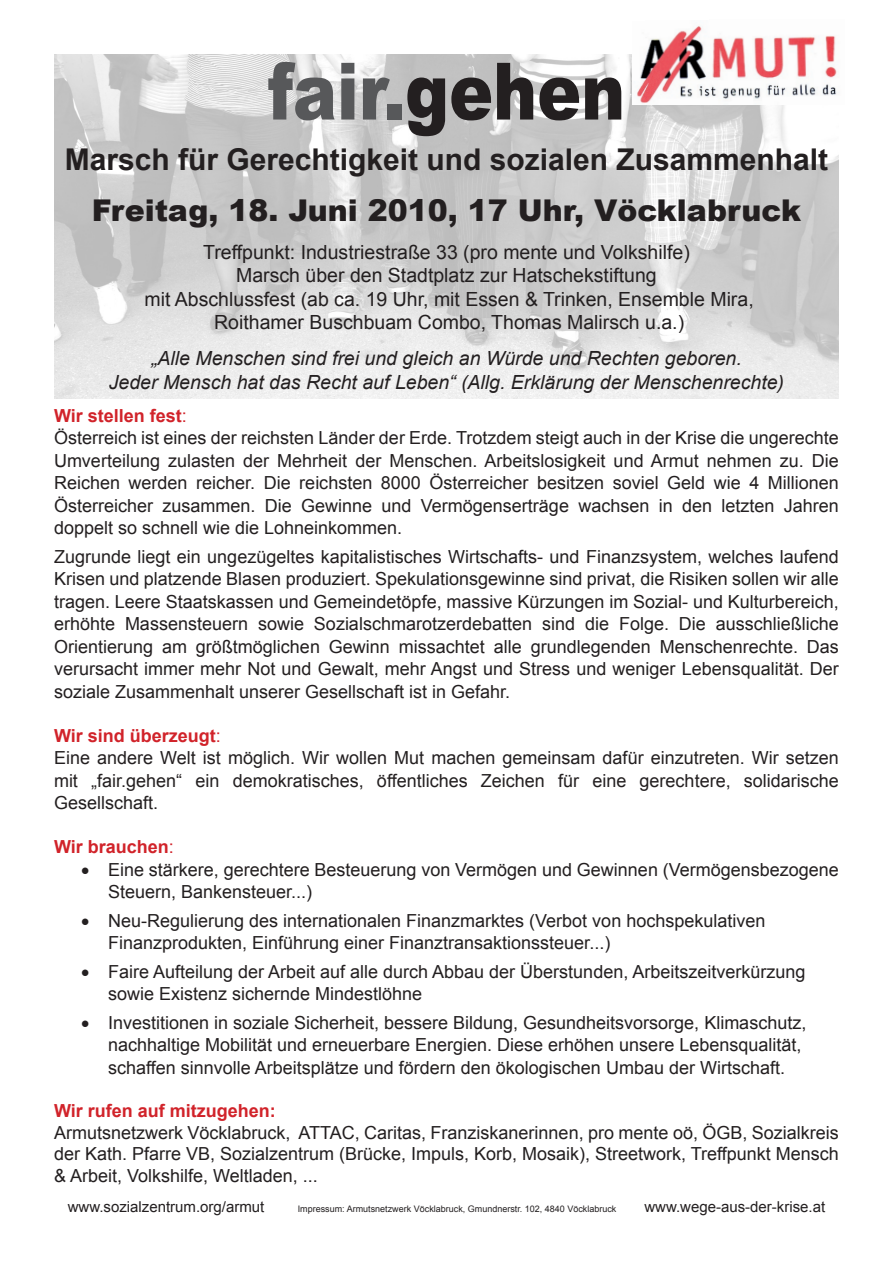
<style>
.page{position:relative;width:893px;height:1263px;background:#fff}
.page>*{position:absolute;margin:0;border:0;box-sizing:border-box;transform-origin:0 0}
.t1{font:900 79.2px "Arial";color:#57585a;scale:.83 1}
.t2{font:700 30px "Arial";color:#231f20}
.t3{font:900 30px "Arial";color:#231f20}
.t4{font:19.5px/23.4px "Arial";color:#231f20;text-align:center}
.t5{font:italic 19.5px/23.4px "Arial";color:#231f20;text-align:center}
.t6{font:18px/22.5px "Arial";color:#231f20}
.t7{font:700 18px "Arial";color:#d1232a}
.t8{font:15px "Arial";color:#231f20}
.t9{font:9px "Arial";color:#231f20}
.s1{color:#231f20}
.s2{font-weight:700;color:#d1232a}
.s3{color:#d1232a}
.s4{font-weight:400}
</style>
<div class="page">
<img style="left:54px;top:54px;width:785px;height:344px">
<img style="left:632px;top:26px;width:207px;height:78px">
<h1 class="t1" style="left:268px;top:34px;width:432px">fair.<span class="s1">gehen</span></h1>
<h2 class="t2" style="left:65px;top:140px;width:765px">Marsch für Gerechtigkeit und sozialen Zusammenhalt</h2>
<h2 class="t3" style="left:92px;top:188px;width:711px">Freitag, 18. Juni 2010, 17 Uhr, Vöcklabruck</h2>
<p class="t4" style="left:145px;top:240px;width:611px">Treffpunkt: Industriestraße 33 (pro mente und Volkshilfe)<br>Marsch über den Stadtplatz zur Hatschekstiftung<br>mit Abschlussfest (ab ca. 19 Uhr, mit Essen &amp; Trinken, Ensemble Mira, Roithamer Buschbuam Combo, Thomas Malirsch u.a.)</p>
<p class="t5" style="left:109px;top:347px;width:677px">„Alle Menschen sind frei und gleich an Würde und Rechten geboren.<br>Jeder Mensch hat das Recht auf Leben“ (Allg. Erklärung der Menschenrechte)</p>
<p class="t6" style="left:54px;top:404px;width:786px"><span class="s2">Wir stellen fest</span><span class="s3">:<br></span>Österreich ist eines der reichsten Länder der Erde. Trotzdem steigt auch in der Krise die ungerechte Umverteilung zulasten der Mehrheit der Menschen. Arbeitslosigkeit und Armut nehmen zu. Die Reichen werden reicher. Die reichsten 8000 Österreicher besitzen soviel Geld wie 4 Millionen Österreicher zusammen. Die Gewinne und Vermögenserträge wachsen in den letzten Jahren doppelt so schnell wie die Lohneinkommen.</p>
<p class="t6" style="left:54px;top:545px;width:786px;text-align:justify">Zugrunde liegt ein ungezügeltes kapitalistisches Wirtschafts- und Finanzsystem, welches laufend Krisen und platzende Blasen produziert. Spekulationsgewinne sind privat, die Risiken sollen wir alle tragen. Leere Staatskassen und Gemeindetöpfe, massive Kürzungen im Sozial- und Kulturbereich, erhöhte Massensteuern sowie Sozialschmarotzerdebatten sind die Folge. Die ausschließliche Orientierung am größtmöglichen Gewinn missachtet alle grundlegenden Menschenrechte. Das verursacht immer mehr Not und Gewalt, mehr Angst und Stress und weniger Lebensqualität. Der soziale Zusammenhalt unserer Gesellschaft ist in Gefahr.</p>
<p class="t6" style="left:54px;top:724px;width:786px"><span class="s2">Wir sind überzeugt</span><span class="s3">:<br></span>Eine andere Welt ist möglich. Wir wollen Mut machen gemeinsam dafür einzutreten. Wir setzen mit „fair.gehen“ ein demokratisches, öffentliches Zeichen für eine gerechtere, solidarische Gesellschaft.</p>
<p class="t7" style="left:54px;top:835px;width:121px">Wir brauchen<span class="s4">:</span></p>
<p class="t6" style="left:108px;top:858px;width:732px;text-indent:-27px">• Eine stärkere, gerechtere Besteuerung von Vermögen und Gewinnen (Vermögensbezogene<br>Steuern, Bankensteuer...)</p>
<p class="t6" style="left:108px;top:909px;width:659px;text-indent:-27px">• Neu-Regulierung des internationalen Finanzmarktes (Verbot von hochspekulativen<br>Finanzprodukten, Einführung einer Finanztransaktionssteuer...)</p>
<p class="t6" style="left:108px;top:960px;width:699px;text-indent:-27px">• Faire Aufteilung der Arbeit auf alle durch Abbau der Überstunden, Arbeitszeitverkürzung sowie Existenz sichernde Mindestlöhne</p>
<p class="t6" style="left:108px;top:1011px;width:700px;text-indent:-27px">• Investitionen in soziale Sicherheit, bessere Bildung, Gesundheitsvorsorge, Klimaschutz, nachhaltige Mobilität und erneuerbare Energien. Diese erhöhen unsere Lebensqualität, schaffen sinnvolle Arbeitsplätze und fördern den ökologischen Umbau der Wirtschaft.</p>
<p class="t7" style="left:54px;top:1099px;width:223px">Wir rufen auf mitzugehen:</p>
<p class="t6" style="left:54px;top:1122px;width:786px;line-height:21.6px;text-align:justify">Armutsnetzwerk Vöcklabruck, ATTAC, Caritas, Franziskanerinnen, pro mente oö, ÖGB, Sozialkreis der Kath. Pfarre VB, Sozialzentrum (Brücke, Impuls, Korb, Mosaik), Streetwork, Treffpunkt Mensch &amp; Arbeit, Volkshilfe, Weltladen, ...</p>
<p class="t8" style="left:68px;top:1197px;width:198px">www.sozialzentrum.org/armut</p>
<p class="t9" style="left:298px;top:1203px;width:320px">Impressum: Armutsnetzwerk Vöcklabruck, Gmundnerstr. 102, 4840 Vöcklabruck</p>
<p class="t8" style="left:644px;top:1197px;width:182px">www.wege-aus-der-krise.at</p>
</div>
